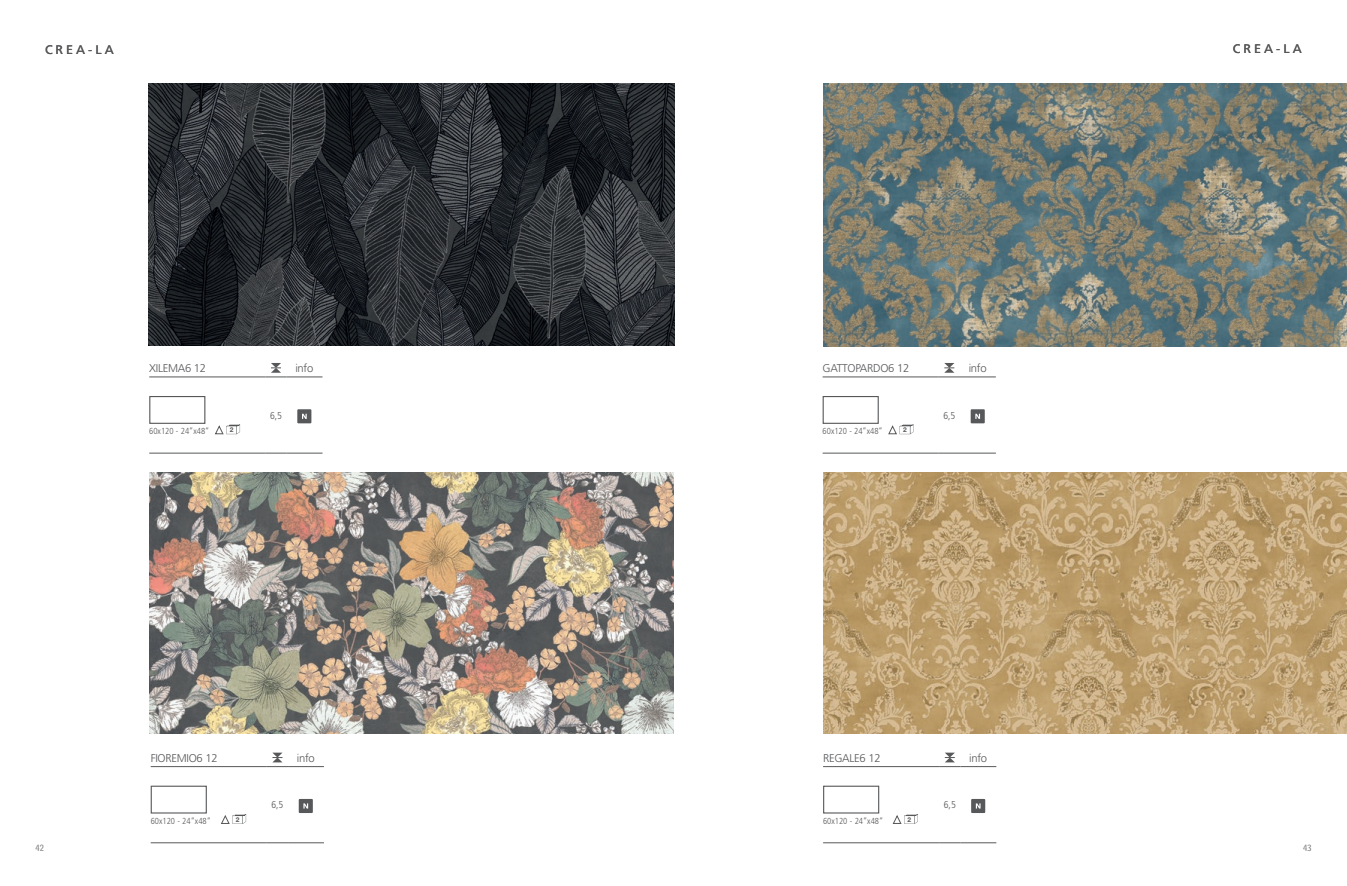
<style>
.page{position:relative;width:1347px;height:886px;background:#fff}
.page>*{position:absolute;margin:0;border:0;box-sizing:border-box;transform-origin:0 0}
.t1{font:12.5px "Frutiger";letter-spacing:.24em;color:#57585a}
.t2{font:300 11.25px "Frutiger";letter-spacing:-.025em;color:#57585a}
.t3{font:300 condensed 10px "Frutiger";color:#57585a}
.t4{font:9.38px "Bell Centennial Address";color:#6c6d70}
.t5{font:300 condensed 8.75px "Frutiger";color:#57585a}
.t6{font:700 6.62px "Helvetica Neue LT Std";color:#57585a}
</style>
<div class="page">
<img style="left:824px;top:472px;width:522px;height:262px">
<img style="left:823px;top:83px;width:523px;height:263px">
<img style="left:148px;top:83px;width:526px;height:263px">
<hr style="left:149px;top:376px;width:116px;height:1px;background:#57585a">
<hr style="left:149px;top:453px;width:116px;height:1px;background:#57585a">
<hr style="left:287px;top:376px;width:35px;height:1px;background:#57585a">
<svg style="left:265px;top:453px;width:22px;height:1px"></svg>
<hr style="left:287px;top:453px;width:35px;height:1px;background:#57585a">
<svg style="left:265px;top:363px;width:22px;height:14px"></svg>
<div style="left:149px;top:396px;width:56px;height:28px;border:1px solid #57585a"></div>
<svg style="left:297px;top:409px;width:14px;height:14px"></svg>
<svg style="left:215px;top:424px;width:25px;height:10px"></svg>
<hr style="left:151px;top:766px;width:116px;height:1px;background:#57585a">
<hr style="left:151px;top:842px;width:116px;height:1px;background:#57585a">
<hr style="left:288px;top:766px;width:36px;height:1px;background:#57585a">
<svg style="left:267px;top:842px;width:21px;height:1px"></svg>
<hr style="left:288px;top:842px;width:36px;height:1px;background:#57585a">
<svg style="left:267px;top:753px;width:21px;height:14px"></svg>
<div style="left:151px;top:786px;width:56px;height:27px;border:1px solid #57585a"></div>
<svg style="left:299px;top:799px;width:14px;height:14px"></svg>
<svg style="left:221px;top:814px;width:25px;height:10px"></svg>
<hr style="left:822px;top:376px;width:116px;height:1px;background:#57585a">
<hr style="left:822px;top:453px;width:116px;height:1px;background:#57585a">
<hr style="left:960px;top:376px;width:35px;height:1px;background:#57585a">
<svg style="left:938px;top:453px;width:22px;height:1px"></svg>
<hr style="left:960px;top:453px;width:35px;height:1px;background:#57585a">
<svg style="left:938px;top:363px;width:22px;height:14px"></svg>
<div style="left:822px;top:396px;width:56px;height:28px;border:1px solid #57585a"></div>
<svg style="left:970px;top:409px;width:14px;height:14px"></svg>
<svg style="left:888px;top:424px;width:25px;height:10px"></svg>
<hr style="left:823px;top:766px;width:116px;height:1px;background:#57585a">
<hr style="left:823px;top:842px;width:116px;height:1px;background:#57585a">
<hr style="left:960px;top:766px;width:36px;height:1px;background:#57585a">
<svg style="left:939px;top:842px;width:21px;height:1px"></svg>
<hr style="left:960px;top:842px;width:36px;height:1px;background:#57585a">
<svg style="left:939px;top:753px;width:21px;height:14px"></svg>
<div style="left:823px;top:786px;width:56px;height:27px;border:1px solid #57585a"></div>
<svg style="left:971px;top:799px;width:14px;height:14px"></svg>
<svg style="left:892px;top:814px;width:26px;height:10px"></svg>
<img style="left:149px;top:473px;width:524px;height:261px">
<p class="t1" style="left:45px;top:42px;width:70px">CREA-LA</p>
<p class="t1" style="left:1232px;top:41px;width:70px">CREA-LA</p>
<p class="t2" style="left:149px;top:362px;width:58px">XILEMA6 12</p>
<p class="t2" style="left:295px;top:362px;width:19px">info</p>
<p class="t2" style="left:822px;top:362px;width:88px">GATTOPARDO6 12</p>
<p class="t2" style="left:968px;top:362px;width:19px">info</p>
<p class="t3" style="left:270px;top:410px;width:13px">6,5</p>
<p class="t3" style="left:943px;top:410px;width:14px">6,5</p>
<p class="t5" style="left:149px;top:426px;width:62px">60x120 - 24”x48”</p>
<p class="t6" style="left:230px;top:426px;width:5px">2</p>
<p class="t5" style="left:822px;top:426px;width:62px">60x120 - 24”x48”</p>
<p class="t6" style="left:903px;top:426px;width:5px">2</p>
<p class="t2" style="left:151px;top:752px;width:68px">FIOREMIO6 12</p>
<p class="t2" style="left:297px;top:752px;width:19px">info</p>
<p class="t2" style="left:823px;top:752px;width:59px">REGALE6 12</p>
<p class="t2" style="left:969px;top:752px;width:19px">info</p>
<p class="t3" style="left:271px;top:799px;width:13px">6,5</p>
<p class="t3" style="left:943px;top:799px;width:14px">6,5</p>
<p class="t5" style="left:151px;top:816px;width:62px">60x120 - 24”x48”</p>
<p class="t6" style="left:236px;top:815px;width:5px">2</p>
<p class="t5" style="left:823px;top:816px;width:62px">60x120 - 24”x48”</p>
<p class="t6" style="left:907px;top:815px;width:5px">2</p>
<p class="t4" style="left:35px;top:842px;width:10px">42</p>
<p class="t4" style="left:1303px;top:842px;width:10px">43</p>
</div>
